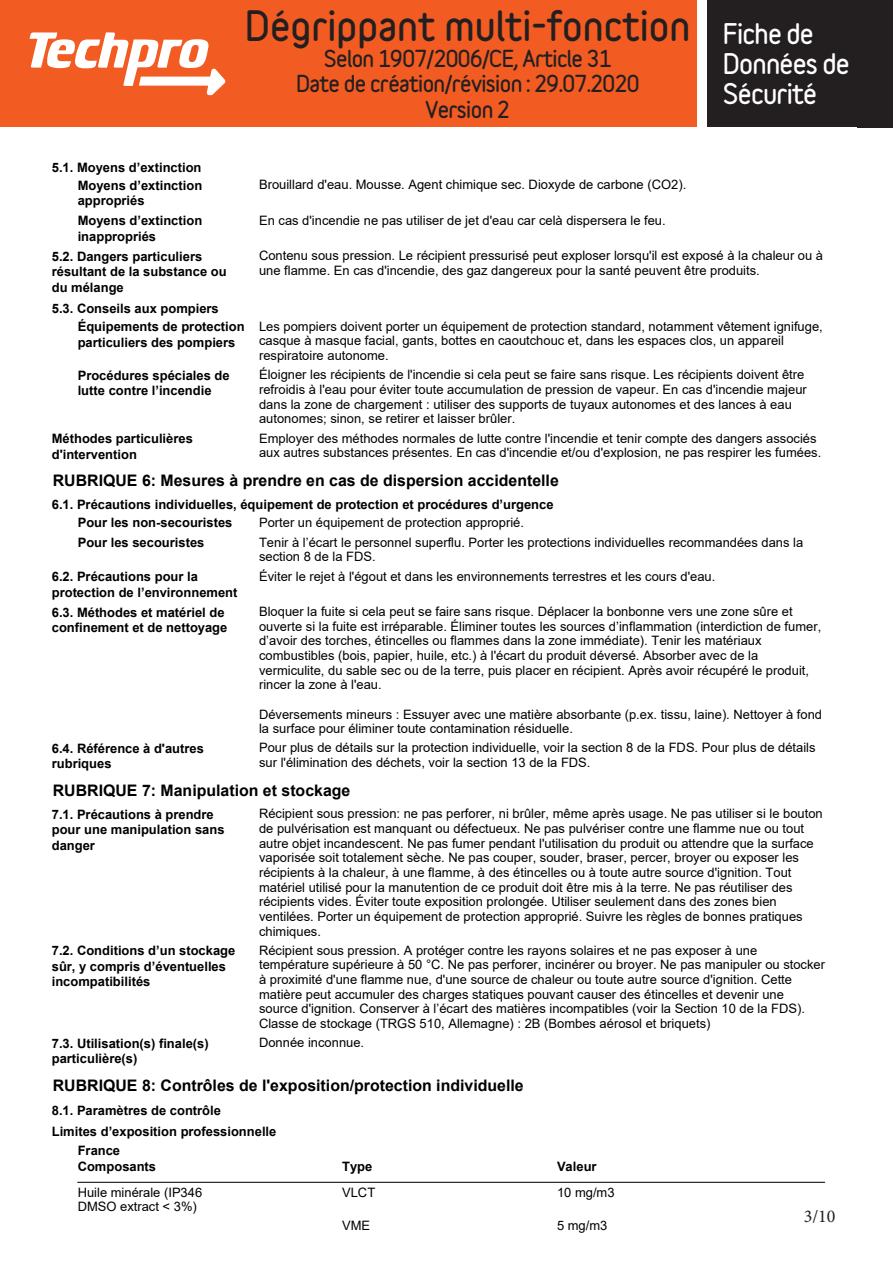
<style>
.page{position:relative;width:893px;height:1263px;background:#fff}
.page>*{position:absolute;margin:0;border:0;box-sizing:border-box;transform-origin:0 0}
.t1{font:900 37.5px "Variable";color:#231f20}
.t2{font:900 25.5px/30px "Variable";letter-spacing:-.03em;color:#fff}
.t3{font:900 21px/25.5px "Variable";letter-spacing:-.03em;color:#231f20;text-align:center}
.t4{font:18px "Minion Pro";color:#231f20}
.t5{font:700 15.9px "Arial";color:#000001}
.t6{font:12.9px/14.7px "Arial";color:#000001}
.t7{font:700 12.9px/15.6px "Arial";color:#000001}
</style>
<div class="page">
<div style="left:0;top:0;width:723px;height:128px;background:#f25b21"></div>
<div style="left:702px;top:0;width:191px;height:128px;background:#231f20"></div>
<div style="left:697px;top:0;width:10px;height:128px;background:#fff"></div>
<svg style="left:29px;top:32px;width:197px;height:63px"></svg>
<hr style="left:78px;top:1182px;width:747px;height:1px;background:#000001">
<p class="t7" style="left:52px;top:158px;width:152px;line-height:18px;text-align:right">5.1. Moyens d’extinction<br>Moyens d’extinction</p>
<p class="t7" style="left:78px;top:191px;width:126px;line-height:20.1px">appropriés<br>Moyens d’extinction</p>
<p class="t7" style="left:78px;top:229px;width:80px">inappropriés</p>
<p class="t7" style="left:52px;top:249px;width:176px">5.2. Dangers particuliers résultant de la substance ou du mélange</p>
<p class="t7" style="left:52px;top:301px;width:169px">5.3. Conseils aux pompiers</p>
<h1 class="t1" style="left:245px;top:1px;width:447px">Dégrippant multi-fonction</h1>
<h3 class="t3" style="left:296px;top:45px;width:345px">Selon 1907/2006/CE, Article 31<br>Date de création/révision : 29.07.2020<br>Version 2</h3>
<p class="t6" style="left:259px;top:177px;width:429px">Brouillard d'eau. Mousse. Agent chimique sec. Dioxyde de carbone (CO2).</p>
<p class="t6" style="left:259px;top:213px;width:408px">En cas d'incendie ne pas utiliser de jet d'eau car celà dispersera le feu.</p>
<h2 class="t2" style="left:723px;top:19px;width:128px">Fiche de<br>Données de<br>Sécurité</h2>
<p class="t6" style="left:259px;top:248px;width:566px">Contenu sous pression. Le récipient pressurisé peut exploser lorsqu'il est exposé à la chaleur ou à une flamme. En cas d'incendie, des gaz dangereux pour la santé peuvent être produits.</p>
<p class="t7" style="left:78px;top:319px;width:168px">Équipements de protection particuliers des pompiers</p>
<p class="t7" style="left:78px;top:368px;width:153px">Procédures spéciales de lutte contre l’incendie</p>
<p class="t6" style="left:259px;top:319px;width:565px">Les pompiers doivent porter un équipement de protection standard, notamment vêtement ignifuge, casque à masque facial, gants, bottes en caoutchouc et, dans les espaces clos, un appareil respiratoire autonome.</p>
<p class="t6" style="left:259px;top:367px;width:549px">Éloigner les récipients de l'incendie si cela peut se faire sans risque. Les récipients doivent être refroidis à l'eau pour éviter toute accumulation de pression de vapeur. En cas d'incendie majeur dans la zone de chargement : utiliser des supports de tuyaux autonomes et des lances à eau autonomes; sinon, se retirer et laisser brûler.</p>
<p class="t6" style="left:259px;top:430px;width:564px">Employer des méthodes normales de lutte contre l'incendie et tenir compte des dangers associés aux autres substances présentes. En cas d'incendie et/ou d'explosion, ne pas respirer les fumées.</p>
<p class="t7" style="left:52px;top:431px;width:143px">Méthodes particulières d'intervention</p>
<p class="t5" style="left:53px;top:469px;width:507px">RUBRIQUE 6: Mesures à prendre en cas de dispersion accidentelle</p>
<p class="t7" style="left:78px;top:495px;width:477px;line-height:18.1px;text-indent:-26px">6.1. Précautions individuelles, équipement de protection et procédures d’urgence<br>Pour les non-secouristes</p>
<p class="t6" style="left:259px;top:512px;width:546px;line-height:20.1px">Porter un équipement de protection approprié.<br>Tenir à l’écart le personnel superflu. Porter les protections individuelles recommandées dans la</p>
<p class="t6" style="left:259px;top:549px;width:118px">section 8 de la FDS.</p>
<p class="t7" style="left:78px;top:535px;width:128px">Pour les secouristes</p>
<p class="t7" style="left:52px;top:569px;width:148px">6.2. Précautions pour la</p>
<p class="t6" style="left:259px;top:568px;width:458px">Éviter le rejet à l'égout et dans les environnements terrestres et les cours d'eau.</p>
<p class="t7" style="left:52px;top:584px;width:187px">protection de l’environnement</p>
<p class="t6" style="left:259px;top:604px;width:564px">Bloquer la fuite si cela peut se faire sans risque. Déplacer la bonbonne vers une zone sûre et ouverte si la fuite est irréparable. Éliminer toutes les sources d’inflammation (interdiction de fumer, d’avoir des torches, étincelles ou flammes dans la zone immédiate). Tenir les matériaux combustibles (bois, papier, huile, etc.) à l'écart du produit déversé. Absorber avec de la vermiculite, du sable sec ou de la terre, puis placer en récipient. Après avoir récupéré le produit, rincer la zone à l'eau.</p>
<p class="t6" style="left:259px;top:706px;width:564px">Déversements mineurs : Essuyer avec une matière absorbante (p.ex. tissu, laine). Nettoyer à fond la surface pour éliminer toute contamination résiduelle.</p>
<p class="t7" style="left:52px;top:604px;width:177px">6.3. Méthodes et matériel de confinement et de nettoyage</p>
<p class="t6" style="left:259px;top:740px;width:558px">Pour plus de détails sur la protection individuelle, voir la section 8 de la FDS. Pour plus de détails sur l'élimination des déchets, voir la section 13 de la FDS.</p>
<p class="t7" style="left:52px;top:741px;width:154px">6.4. Référence à d'autres rubriques</p>
<p class="t5" style="left:53px;top:779px;width:299px">RUBRIQUE 7: Manipulation et stockage</p>
<p class="t6" style="left:259px;top:806px;width:565px">Récipient sous pression: ne pas perforer, ni brûler, même après usage. Ne pas utiliser si le bouton de pulvérisation est manquant ou défectueux. Ne pas pulvériser contre une flamme nue ou tout autre objet incandescent. Ne pas fumer pendant l'utilisation du produit ou attendre que la surface vaporisée soit totalement sèche. Ne pas couper, souder, braser, percer, broyer ou exposer les récipients à la chaleur, à une flamme, à des étincelles ou à toute autre source d'ignition. Tout matériel utilisé pour la manutention de ce produit doit être mis à la terre. Ne pas réutiliser des récipients vides. Éviter toute exposition prolongée. Utiliser seulement dans des zones bien ventilées. Porter un équipement de protection approprié. Suivre les règles de bonnes pratiques chimiques.</p>
<p class="t7" style="left:52px;top:806px;width:174px">7.1. Précautions à prendre pour une manipulation sans danger</p>
<p class="t7" style="left:52px;top:943px;width:185px">7.2. Conditions d’un stockage sûr, y compris d’éventuelles incompatibilités</p>
<p class="t6" style="left:259px;top:943px;width:567px">Récipient sous pression. A protéger contre les rayons solaires et ne pas exposer à une température supérieure à 50 °C. Ne pas perforer, incinérer ou broyer. Ne pas manipuler ou stocker à proximité d'une flamme nue, d'une source de chaleur ou toute autre source d'ignition. Cette matière peut accumuler des charges statiques pouvant causer des étincelles et devenir une source d'ignition. Conserver à l’écart des matières incompatibles (voir la Section 10 de la FDS).<br>Classe de stockage (TRGS 510, Allemagne) : 2B (Bombes aérosol et briquets)</p>
<p class="t7" style="left:52px;top:1036px;width:158px">7.3. Utilisation(s) finale(s)</p>
<p class="t6" style="left:259px;top:1035px;width:107px">Donnée inconnue.</p>
<p class="t7" style="left:52px;top:1051px;width:87px">particulière(s)</p>
<p class="t5" style="left:53px;top:1074px;width:472px">RUBRIQUE 8: Contrôles de l'exposition/protection individuelle</p>
<p class="t7" style="left:52px;top:1100px;width:226px;line-height:21.5px">8.1. Paramètres de contrôle<br>Limites d’exposition professionnelle</p>
<p class="t7" style="left:78px;top:1143px;width:80px;line-height:16px">France<br>Composants</p>
<p class="t7" style="left:342px;top:1159px;width:32px">Type</p>
<p class="t7" style="left:557px;top:1159px;width:41px">Valeur</p>
<p class="t6" style="left:78px;top:1185px;width:126px">Huile minérale (IP346</p>
<p class="t6" style="left:342px;top:1185px;width:35px">VLCT</p>
<p class="t6" style="left:557px;top:1185px;width:59px">10 mg/m3</p>
<p class="t6" style="left:78px;top:1199px;width:121px">DMSO extract &lt; 3%)</p>
<p class="t6" style="left:342px;top:1218px;width:30px">VME</p>
<p class="t6" style="left:557px;top:1218px;width:52px">5 mg/m3</p>
<h3 class="t4" style="left:804px;top:1204px;width:33px">3/10</h3>
</div>
